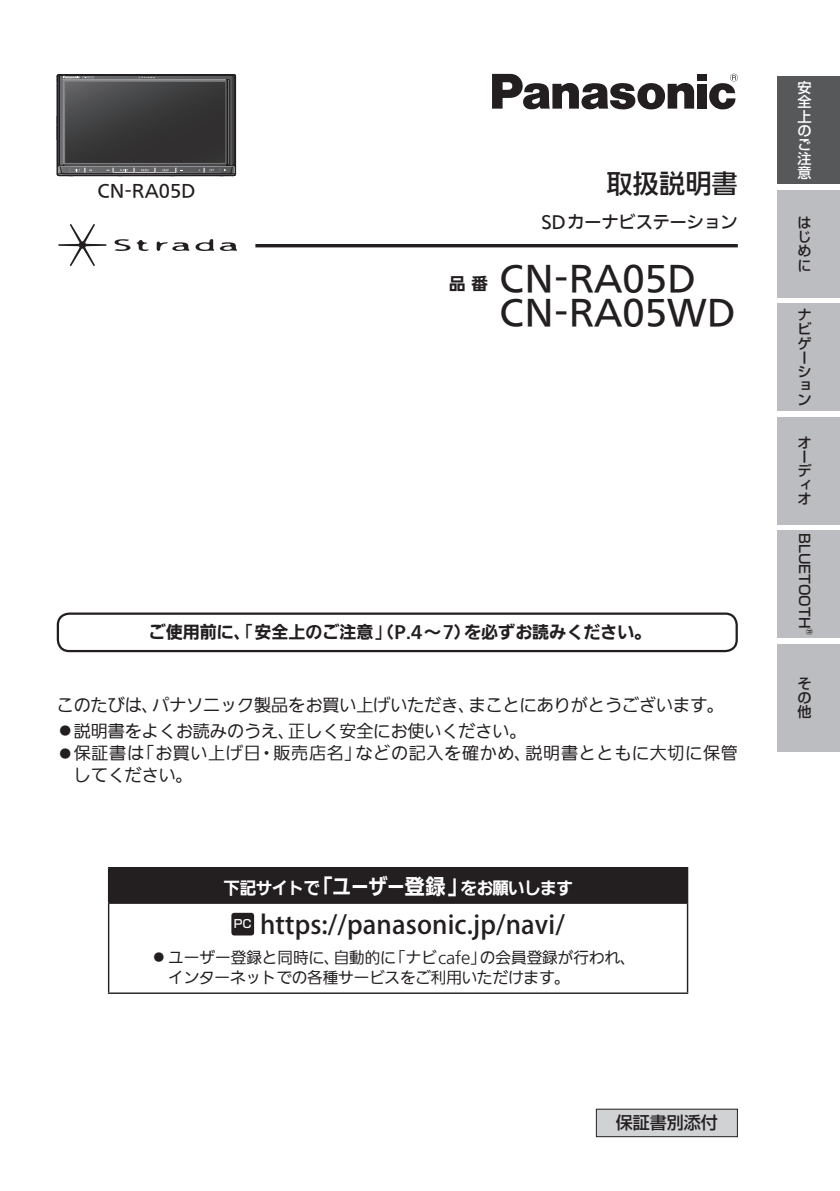
<style>
.page{position:relative;width:840px;height:1191px;background:#fff}
.page>*{position:absolute;margin:0;border:0;box-sizing:border-box;transform-origin:0 0}
.t1{font:34px/34px "PUD Hinban M";color:#231f20}
.t2{font:26.2px "PUD Go Dp Mt";color:#231f20}
.t3{font:500 25.6px "Koz Go Pro";letter-spacing:.005em;color:#231f20}
.t4{font:17px/25.6px "PUD Go Dp Rt";color:#231f20}
.t5{font:17px/21.2px "PUD Go Dp Rt";letter-spacing:.045em;color:#231f20}
.t6{font:17px "PUD Go Dp Bt";color:#231f20}
.t7{font:17px "PUD Go Dp Bt";letter-spacing:-.035em;color:#fff}
.t8{font:17px "PUD Go Dp Mt";color:#231f20}
.t9{font:17px "PUD Hinban M";color:#231f20}
.t10{font:500 17px "Shin Go Pro";color:#231f20}
.t11{font:15.6px/19.8px "PUD Go Dp Rt";letter-spacing:-.01em;color:#231f20}
.t12{font:500 14.2px/14.2px "Shin Go Pro";color:#231f20;text-align:justify}
.t13{font:500 14.2px/14.2px "Shin Go Pro";color:#fff;text-align:justify}
.t14{font:500 11.4px "Shin Go Pro";color:#fff}
.t15{font:500 8.2px "Shin Go Pro";color:#231f20}
.s1{font-size:17px}
.s2{font-family:"Shin Go Pro";font-weight:300}
.s3{font-size:21.2px}
</style>
<div class="page">
<div style="left:596px;top:1109px;width:141px;height:27px;background:#d1d2d4"></div>
<div style="left:595px;top:1108px;width:142px;height:29px;border:1px solid #231f20"></div>
<div style="left:697px;top:74px;width:9px;height:6px;background:#231f20"></div>
<div style="left:697px;top:84px;width:9px;height:25px;background:#231f20"></div>
<svg style="left:492px;top:74px;width:201px;height:36px"></svg>
<svg style="left:709px;top:74px;width:28px;height:35px"></svg>
<svg style="left:58px;top:224px;width:49px;height:42px"></svg>
<svg style="left:114px;top:239px;width:16px;height:12px"></svg>
<svg style="left:136px;top:240px;width:13px;height:11px"></svg>
<svg style="left:220px;top:242px;width:17px;height:9px"></svg>
<svg style="left:195px;top:239px;width:19px;height:12px"></svg>
<svg style="left:157px;top:241px;width:32px;height:10px"></svg>
<hr style="left:255px;top:244px;width:482px;height:3px;background:#231f20">
<div style="left:57px;top:612px;width:680px;height:40px;border:2px solid #231f20;border-radius:11px"></div>
<div style="left:109px;top:867px;width:578px;height:36px;background:#231f20"></div>
<hr style="left:108px;top:867px;width:580px;height:1px;background:#231f20">
<hr style="left:108px;top:868px;width:1px;height:34px;background:#231f20">
<hr style="left:686px;top:868px;width:2px;height:34px;background:#231f20">
<hr style="left:108px;top:902px;width:580px;height:2px;background:#231f20">
<hr style="left:108px;top:904px;width:1px;height:88px;background:#231f20">
<hr style="left:686px;top:904px;width:2px;height:88px;background:#231f20">
<hr style="left:108px;top:992px;width:580px;height:2px;background:#231f20">
<div style="left:231px;top:912px;width:23px;height:23px;background:#231f20;border-radius:3px"></div>
<svg style="left:59px;top:176px;width:173px;height:1px"></svg>
<svg style="left:59px;top:76px;width:175px;height:98px;background:#464547"></svg>
<div style="left:57px;top:74px;width:179px;height:102px;border:1px solid #231f20"></div>
<div style="left:777px;top:190px;width:62px;height:108px;background:#bcbdc0"></div>
<div style="left:777px;top:77px;width:62px;height:107px;background:#57585a"></div>
<div style="left:777px;top:303px;width:62px;height:108px;background:#bcbdc0"></div>
<div style="left:777px;top:417px;width:62px;height:107px;background:#bcbdc0"></div>
<div style="left:777px;top:530px;width:62px;height:108px;background:#bcbdc0"></div>
<div style="left:777px;top:643px;width:62px;height:108px;background:#bcbdc0"></div>
<p class="t9" style="left:97px;top:178px;width:99px">CN-RA05D</p>
<h2 class="t2" style="left:606px;top:170px;width:133px">取扱説明書</h2>
<p class="t8" style="left:541px;top:213px;width:198px">SDカーナビステーション</p>
<h1 class="t1" style="left:499px;top:261px;width:237px;text-indent:-51px"><span class="s1">品 番</span> CN-RA05D<br>CN-RA05WD</h1>
<p class="t6" style="left:149px;top:623px;width:504px">ご使用前に、｢安全上のご注意｣（P.4～7）を必ずお読みください。</p>
<p class="t4" style="left:57px;top:694px;width:668px">このたびは、パナソニック製品をお買い上げいただき、まことにありがとうございます。<span class="s2">⿟</span>説明書をよくお読みのうえ、正しく安全にお使いください。</p>
<p class="t5" style="left:74px;top:744px;width:665px;text-indent:-17px"><span class="s2">⿟</span>保証書は「お買い上げ日・販売店名」などの記入を確かめ、説明書とともに大切に保管してください。</p>
<p class="t7" style="left:223px;top:879px;width:350px">下記サイトで<span class="s3">「ユーザー登録 」</span>をお願いします</p>
<p class="t14" style="left:234px;top:914px;width:19px">PC</p>
<h3 class="t3" style="left:260px;top:908px;width:306px">https://panasonic.jp/navi/</h3>
<p class="t11" style="left:168px;top:948px;width:469px;text-indent:-17px"><span class="s2">⿟</span>ユーザー登録と同時に、自動的に「ナビcafe」の会員登録が行われ、インターネットでの各種サービスをご利用いただけます。</p>
<p class="t10" style="left:615px;top:1109px;width:104px">保証書別添付</p>
<p class="t13" style="left:797px;top:79px;width:15px">安全上のご注意</p>
<p class="t12" style="left:797px;top:214px;width:15px">はじめに</p>
<p class="t12" style="left:797px;top:306px;width:16px;text-align:left">ナビゲーション</p>
<p class="t12" style="left:797px;top:433px;width:16px;text-align:left">オーディオ</p>
<p class="t12" style="left:812px;top:533px;width:97px;rotate:90deg">BLUETOOTH</p>
<p class="t15" style="left:815px;top:628px;width:9px;rotate:90deg">®</p>
<p class="t12" style="left:797px;top:674px;width:15px">その他</p>
</div>
